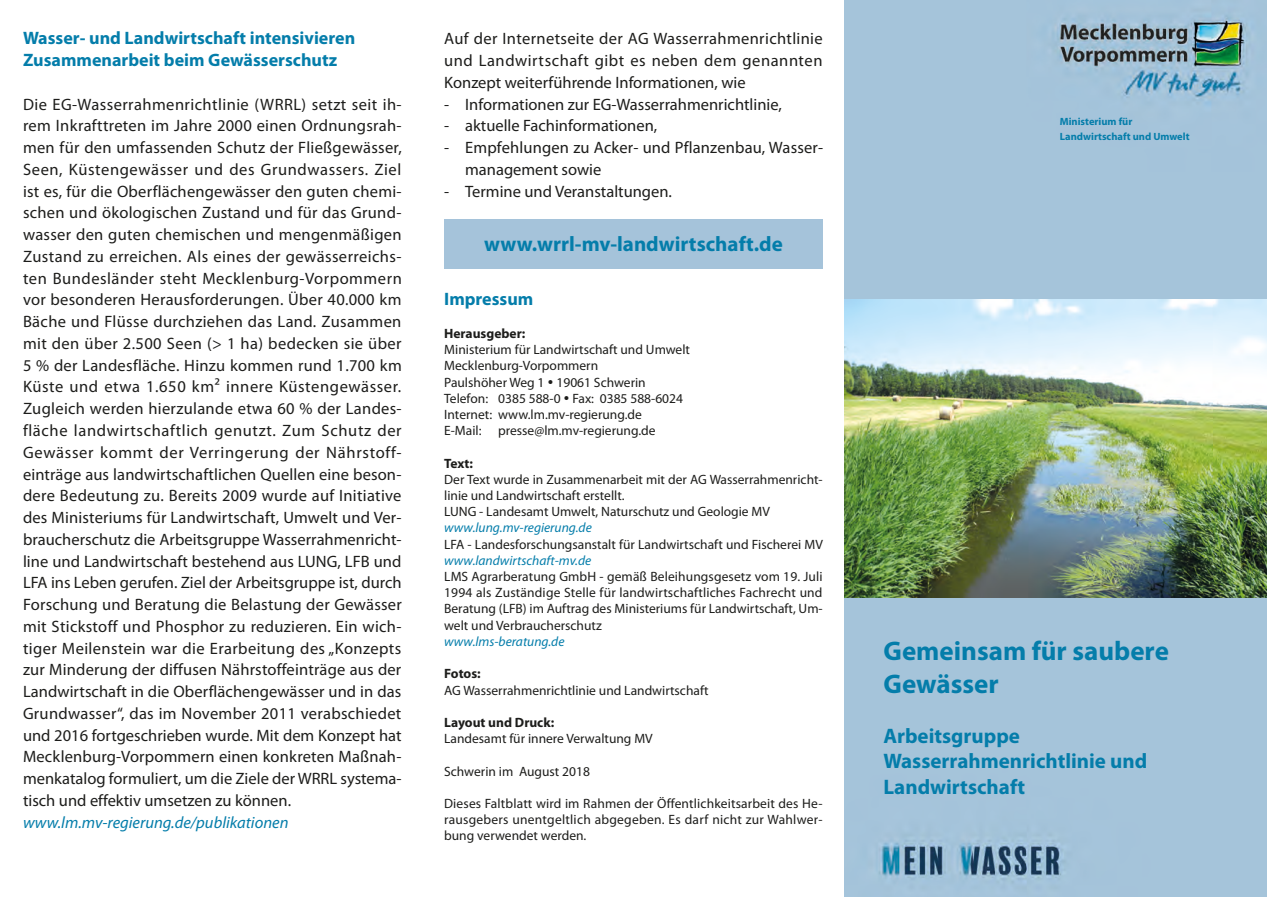
<style>
.page{position:relative;width:1267px;height:897px;background:#fff}
.page>*{position:absolute;margin:0;border:0;box-sizing:border-box;transform-origin:0 0}
.Titelüberschrift_1{font:700 27px "Myriad Pro";color:#047daa}
.Titelüberschrift_2{font:700 21px "Myriad Pro";color:#047daa}
.Überschrift{font:700 18px "Myriad Pro";color:#047daa}
.Absatzformat_1{font:16.5px/21.8px "Myriad Pro";color:#1d1d1b;text-align:justify}
.Absatzformat_1-2{font:italic 16.5px "Myriad Pro";color:#047daa}
.Impressum{font:13.5px/16.2px "Myriad Pro";color:#1d1d1b}
.Impressum-2{font:italic 13.5px "Myriad Pro";color:#047daa}
.Impressum-3{font:700 13.5px "Myriad Pro";color:#1d1d1b}
.Absatzformat_1-3{font:700 10.5px "Myriad Pro";color:#047daa}
.s1{font-style:italic;color:#047daa}
</style>
<div class="page">
<div style="left:844px;top:0;width:422px;height:896px;background:#a5c4da"></div>
<img style="left:844px;top:299px;width:422px;height:298px">
<div style="left:444px;top:219px;width:378px;height:49px;background:#a5c3da"></div>
<p class="Überschrift" style="left:23px;top:26px;width:334px">Wasser- und Landwirtschaft intensivieren</p>
<p class="Überschrift" style="left:23px;top:48px;width:315px">Zusammenarbeit beim Gewässerschutz</p>
<p class="Absatzformat_1" style="left:23px;top:93px;width:380px">Die EG-Wasserrahmenrichtlinie (WRRL) setzt seit ih&shy;rem Inkrafttreten im Jahre 2000 einen Ordnungsrah&shy;men für den umfassenden Schutz der Fließgewässer, Seen, Küstengewässer und des Grundwassers. Ziel ist es, für die Oberflächengewässer den guten chemi&shy;schen und ökologischen Zustand und für das Grund&shy;wasser den guten chemischen und mengenmäßigen Zustand zu erreichen. Als eines der gewässerreichs&shy;ten Bundesländer steht Mecklenburg-Vorpommern vor besonderen Herausforderungen. Über 40.000 km Bäche und Flüsse durchziehen das Land. Zusammen mit den über 2.500 Seen (&gt; 1 ha) bedecken sie über 5 % der Landesfläche. Hinzu kommen rund 1.700 km Küste und etwa 1.650 km² innere Küstengewässer.<br>Zugleich werden hierzulande etwa 60 % der Landes&shy;fläche landwirtschaftlich genutzt. Zum Schutz der Gewässer kommt der Verringerung der Nährstoff&shy;einträge aus landwirtschaftlichen Quellen eine beson&shy;dere Bedeutung zu. Bereits 2009 wurde auf Initiative des Ministeriums für Landwirtschaft, Umwelt und Ver&shy;braucherschutz die Arbeitsgruppe Wasserrahmenricht&shy;line und Landwirtschaft bestehend aus LUNG, LFB und LFA ins Leben gerufen. Ziel der Arbeitsgruppe ist, durch Forschung und Beratung die Belastung der Gewässer mit Stickstoff und Phosphor zu reduzieren. Ein wich&shy;tiger Meilenstein war die Erarbeitung des „Konzepts zur Minderung der diffusen Nährstoffeinträge aus der Landwirtschaft in die Oberflächengewässer und in das Grundwasser“, das im November 2011 verabschiedet und 2016 fortgeschrieben wurde. Mit dem Konzept hat Mecklenburg-Vorpommern einen konkreten Maßnah&shy;menkatalog formuliert, um die Ziele der WRRL systema&shy;tisch und effektiv umsetzen zu können.</p>
<p class="Absatzformat_1-2" style="left:23px;top:811px;width:267px">www.lm.mv-regierung.de/publikationen</p>
<p class="Absatzformat_1" style="left:444px;top:28px;width:380px">Auf der Internetseite der AG Wasserrahmenrichtlinie und Landwirtschaft gibt es neben dem genannten Konzept weiterführende Informationen, wie</p>
<p class="Absatzformat_1" style="left:444px;top:93px;width:339px">- Informationen zur EG-Wasserrahmenrichtlinie,</p>
<p class="Absatzformat_1" style="left:444px;top:115px;width:215px">- aktuelle Fachinformationen,</p>
<p class="Absatzformat_1" style="left:465px;top:136px;width:359px;text-indent:-21px">- Empfehlungen zu Acker- und Pflanzenbau, Wasser&shy;management sowie</p>
<p class="Absatzformat_1" style="left:444px;top:180px;width:229px">- Termine und Veranstaltungen.</p>
<p class="Titelüberschrift_2" style="left:484px;top:230px;width:300px">www.wrrl-mv-landwirtschaft.de</p>
<p class="Überschrift" style="left:444px;top:287px;width:91px">Impressum</p>
<p class="Impressum-3" style="left:444px;top:324px;width:83px">Herausgeber:</p>
<p class="Impressum" style="left:444px;top:341px;width:247px">Ministerium für Landwirtschaft und Umwelt</p>
<p class="Impressum" style="left:444px;top:357px;width:156px">Mecklenburg-Vorpommern</p>
<p class="Impressum" style="left:444px;top:373px;width:203px">Paulshöher Weg 1 • 19061 Schwerin</p>
<p class="Impressum" style="left:444px;top:390px;width:240px">Telefon: 0385 588-0 • Fax: 0385 588-6024</p>
<p class="Impressum" style="left:444px;top:406px;width:199px">Internet: www.lm.mv-regierung.de</p>
<p class="Impressum" style="left:444px;top:422px;width:213px">E-Mail: presse@lm.mv-regierung.de</p>
<p class="Impressum-3" style="left:444px;top:454px;width:30px">Text:</p>
<p class="Impressum" style="left:444px;top:471px;width:380px">Der Text wurde in Zusammenarbeit mit der AG Wasserrahmenricht&shy;linie und Landwirtschaft erstellt.</p>
<p class="Impressum" style="left:444px;top:503px;width:327px">LUNG - Landesamt Umwelt, Naturschutz und Geologie MV</p>
<p class="Impressum-2" style="left:444px;top:519px;width:149px">www.lung.mv-regierung.de</p>
<p class="Impressum" style="left:444px;top:535px;width:380px">LFA - Landesforschungsanstalt für Landwirtschaft und Fischerei MV <span class="s1">www.landwirtschaft-mv.de</span></p>
<p class="Impressum" style="left:444px;top:568px;width:380px;text-align:justify">LMS Agrarberatung GmbH - gemäß Beleihungsgesetz vom 19. Juli 1994 als Zuständige Stelle für landwirtschaftliches Fachrecht und Beratung (LFB) im Auftrag des Ministeriums für Landwirtschaft, Um&shy;welt und Verbraucherschutz</p>
<p class="Impressum-2" style="left:444px;top:633px;width:122px">www.lms-beratung.de</p>
<p class="Impressum-3" style="left:444px;top:665px;width:38px">Fotos:</p>
<p class="Impressum" style="left:444px;top:681px;width:266px">AG Wasserrahmenrichtlinie und Landwirtschaft</p>
<p class="Impressum-3" style="left:444px;top:713px;width:112px">Layout und Druck:</p>
<p class="Impressum" style="left:444px;top:730px;width:210px">Landesamt für innere Verwaltung MV</p>
<p class="Impressum" style="left:444px;top:762px;width:147px">Schwerin im August 2018</p>
<p class="Impressum" style="left:444px;top:795px;width:380px;text-align:justify">Dieses Faltblatt wird im Rahmen der Öffentlichkeitsarbeit des He&shy;rausgebers unentgeltlich abgegeben. Es darf nicht zur Wahlwer&shy;bung verwendet werden.</p>
<p class="Absatzformat_1-3" style="left:1059px;top:115px;width:74px">Ministerium für</p>
<p class="Absatzformat_1-3" style="left:1059px;top:130px;width:131px">Landwirtschaft und Umwelt</p>
<p class="Titelüberschrift_1" style="left:883px;top:633px;width:287px">Gemeinsam für saubere</p>
<p class="Titelüberschrift_1" style="left:883px;top:665px;width:117px">Gewässer</p>
<p class="Titelüberschrift_2" style="left:883px;top:722px;width:138px">Arbeitsgruppe</p>
<p class="Titelüberschrift_2" style="left:883px;top:747px;width:265px">Wasserrahmenrichtlinie und</p>
<p class="Titelüberschrift_2" style="left:883px;top:772px;width:143px">Landwirtschaft</p>
</div>
